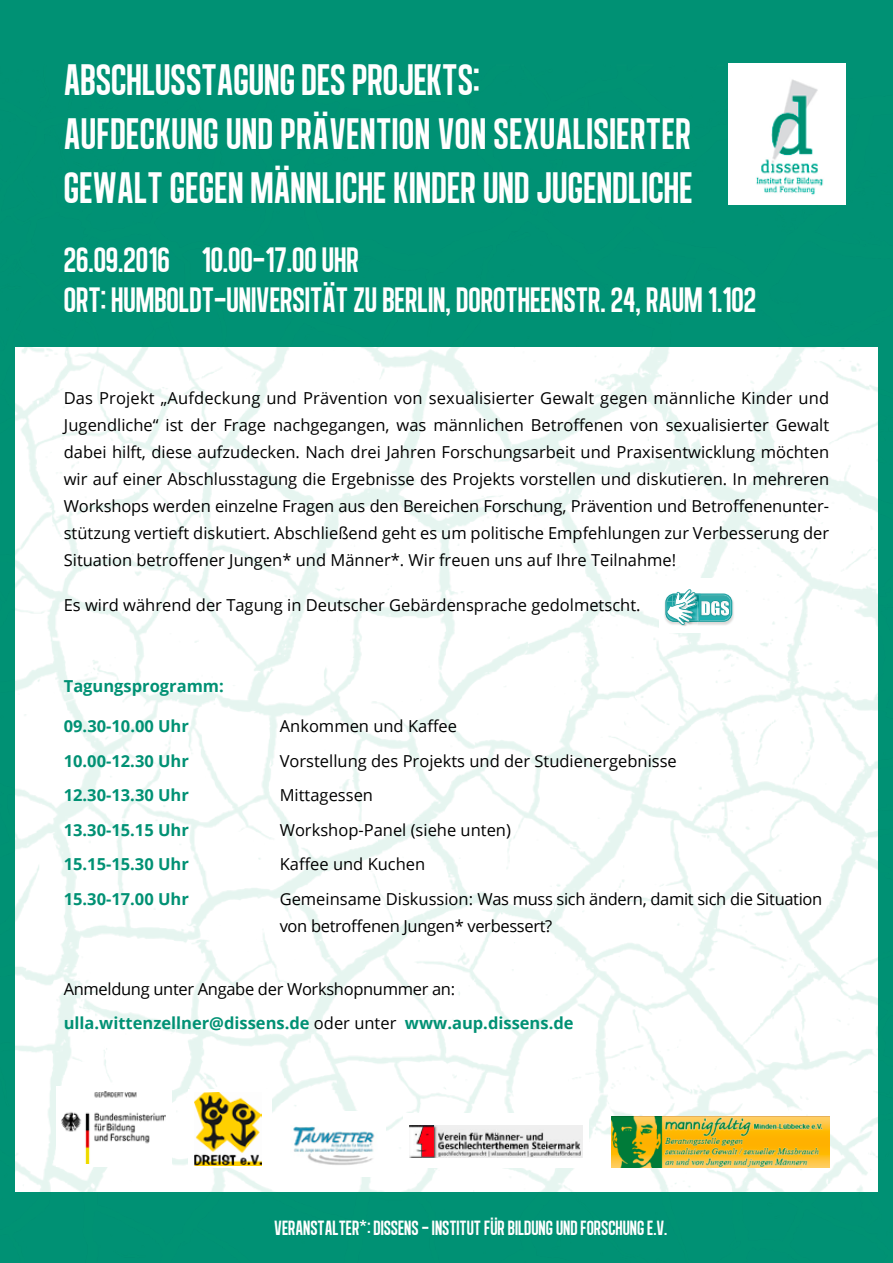
<style>
.page{position:relative;width:893px;height:1263px;background:#fff}
.page>*{position:absolute;margin:0;border:0;box-sizing:border-box;transform-origin:0 0}
.t1{font:45px/54px "Algre Sans NC";letter-spacing:.005em;color:#fff}
.t2{font:36px/40.5px "Algre Sans NC";color:#fff}
.t3{font:21px "Algre Sans NC";color:#fff}
.t4{font:16.5px/27px "Open Sans";color:#000;text-align:justify}
.t5{font:16.5px/27px "Open Sans";letter-spacing:-.02em;color:#000}
.t6{font:700 16.5px "Open Sans";color:#009174}
.s1{font-weight:700;color:#009174}
.s2{font-family:"Arial"}
</style>
<div class="page">
<div style="left:0;top:0;width:893px;height:347px;background:#009174"></div>
<img style="left:0;top:64px;width:893px;height:1199px">
<div style="left:56px;top:1086px;width:116px;height:80px;background:#fff"></div>
<img style="left:62px;top:1091px;width:104px;height:73px">
<div style="left:286px;top:1111px;width:99px;height:66px;background:#fff"></div>
<img style="left:293px;top:1126px;width:82px;height:39px">
<div style="left:403px;top:1113px;width:185px;height:54px;background:#fff"></div>
<img style="left:410px;top:1126px;width:172px;height:31px">
<img style="left:612px;top:1116px;width:217px;height:51px">
<div style="left:188px;top:1090px;width:84px;height:78px;background:#fff"></div>
<img style="left:194px;top:1093px;width:67px;height:72px">
<div style="left:728px;top:64px;width:117px;height:141px;background:#fff"></div>
<img style="left:756px;top:79px;width:68px;height:116px">
<div style="left:659px;top:578px;width:80px;height:54px;background:#fff"></div>
<img style="left:664px;top:599px;width:70px;height:22px">
<svg style="left:665px;top:589px;width:67px;height:36px"></svg>
<h1 class="t1" style="left:64px;top:52px;width:630px">ABSCHLUSSTAGUNG DES PROJEKTS:<br>AUFDECKUNG UND PRÄVENTION VON SEXUALISIERTER<br>GEWALT GEGEN MÄNNLICHE KINDER UND JUGENDLICHE</h1>
<h2 class="t2" style="left:64px;top:239px;width:694px">26.09.2016 10.OO-17.OO UHR<br>ORT: HUMBOLDT-UNIVERSITÄT ZU BERLIN, DOROTHEENSTR. 24, RAUM 1.102</h2>
<p class="t4" style="left:64px;top:384px;width:767px">Das Projekt „Aufdeckung und Prävention von sexualisierter Gewalt gegen männliche Kinder und Jugendliche“ ist der Frage nachgegangen, was männlichen Betroffenen von sexualisierter Gewalt dabei hilft, diese aufzudecken. Nach drei Jahren Forschungsarbeit und Praxisentwicklung möchten wir auf einer Abschlusstagung die Ergebnisse des Projekts vorstellen und diskutieren. In mehreren Workshops werden einzelne Fragen aus den Bereichen Forschung, Prävention und Betroffenenunter&shy;stützung vertieft diskutiert. Abschließend geht es um politische Empfehlungen zur Verbesserung der Situation betroffener Jungen* und Männer*. Wir freuen uns auf Ihre Teilnahme!</p>
<p class="t4" style="left:64px;top:591px;width:578px">Es wird während der Tagung in Deutscher Gebärdensprache gedolmetscht.</p>
<p class="t6" style="left:64px;top:674px;width:162px">Tagungsprogramm:</p>
<p class="t6" style="left:64px;top:714px;width:127px">09.30-10.00 Uhr</p>
<p class="t4" style="left:280px;top:712px;width:179px">Ankommen und Kaffee</p>
<p class="t6" style="left:64px;top:749px;width:127px">10.00-12.30 Uhr</p>
<p class="t4" style="left:280px;top:747px;width:399px">Vorstellung des Projekts und der Studienergebnisse</p>
<p class="t6" style="left:64px;top:783px;width:127px">12.30-13.30 Uhr</p>
<p class="t4" style="left:280px;top:781px;width:95px">Mittagessen</p>
<p class="t6" style="left:64px;top:818px;width:127px">13.30-15.15 Uhr</p>
<p class="t4" style="left:280px;top:816px;width:233px">Workshop-Panel (siehe unten)</p>
<p class="t6" style="left:64px;top:852px;width:127px">15.15-15.30 Uhr</p>
<p class="t4" style="left:280px;top:850px;width:147px">Kaffee und Kuchen</p>
<p class="t6" style="left:64px;top:887px;width:127px">15.30-17.00 Uhr</p>
<p class="t5" style="left:280px;top:885px;width:544px">Gemeinsame Diskussion: Was muss sich ändern, damit sich die Situation von betroffenen Jungen* verbessert?</p>
<p class="t5" style="left:64px;top:971px;width:511px;line-height:34.5px">Anmeldung unter Angabe der Workshopnummer an: <span class="s1">ulla.wittenzellner@dissens.de</span> oder unter <span class="s1">www.aup.dissens.de</span></p>
<p class="t3" style="left:274px;top:1216px;width:395px">VERANSTALTER<span class="s2">*</span>: DISSENS - INSTITUT FÜR BILDUNG UND FORSCHUNG E.V.</p>
</div>
